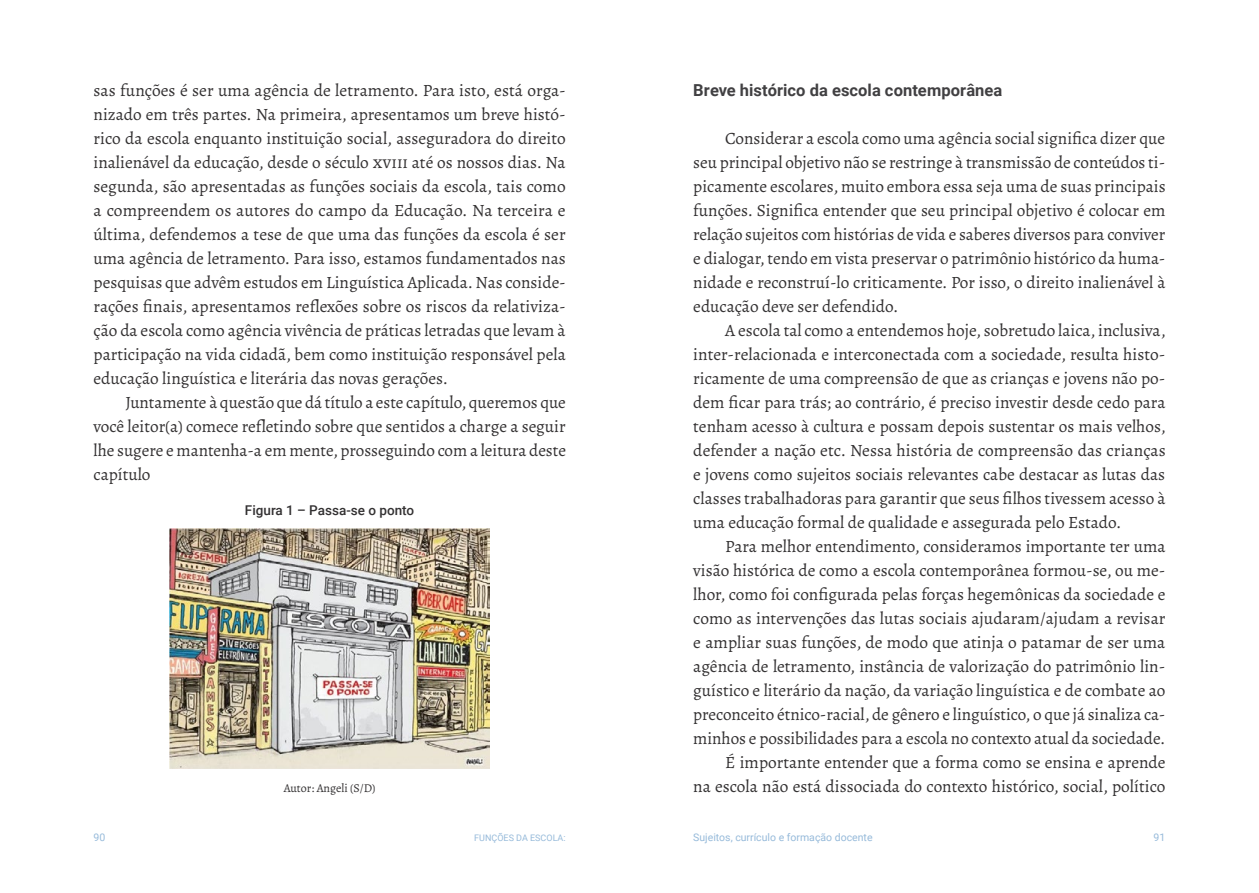
<style>
.page{position:relative;width:1259px;height:893px;background:#fff}
.page>*{position:absolute;margin:0;border:0;box-sizing:border-box;transform-origin:0 0}
.t1{font:17.25px/24px "Alegreya";color:#333132;text-align:justify}
.t2{font:700 16.5px "Roboto";letter-spacing:.005em;color:#414042}
.t3{font:500 13.5px "Roboto";color:#333132}
.t4{font:12px "Alegreya";color:#333132}
.t5{font:10.5px "Roboto";color:#96bada}
.t6{font:9px "Roboto";color:#96bada}
</style>
<div class="page">
<img style="left:169px;top:528px;width:321px;height:241px">
<p class="t1" style="left:94px;top:79px;width:474px">sas funções é ser uma agência de letramento. Para isto, está orga&shy;nizado em três partes. Na primeira, apresentamos um breve histó&shy;rico da escola enquanto instituição social, asseguradora do direito inalienável da educação, desde o século XVIII até os nossos dias. Na segunda, são apresentadas as funções sociais da escola, tais como a compreendem os autores do campo da Educação. Na terceira e última, defendemos a tese de que uma das funções da escola é ser uma agência de letramento. Para isso, estamos fundamentados nas pesquisas que advêm estudos em Linguística Aplicada. Nas conside&shy;rações finais, apresentamos reflexões sobre os riscos da relativiza&shy;ção da escola como agência vivência de práticas letradas que levam à participação na vida cidadã, bem como instituição responsável pela educação linguística e literária das novas gerações.</p>
<p class="t1" style="left:94px;top:391px;width:474px;text-indent:32px">Juntamente à questão que dá título a este capítulo, queremos que você leitor(a) comece refletindo sobre que sentidos a charge a seguir lhe sugere e mantenha-a em mente, prosseguindo com a leitura deste capítulo</p>
<p class="t3" style="left:245px;top:501px;width:171px">Figura 1 – Passa-se o ponto</p>
<p class="t4" style="left:284px;top:781px;width:93px">Autor: Angeli (S/D)</p>
<p class="t2" style="left:693px;top:79px;width:311px">Breve histórico da escola contemporânea</p>
<p class="t1" style="left:693px;top:127px;width:474px;text-indent:32px">Considerar a escola como uma agência social significa dizer que seu principal objetivo não se restringe à transmissão de conteúdos ti&shy;picamente escolares, muito embora essa seja uma de suas principais funções. Significa entender que seu principal objetivo é colocar em relação sujeitos com histórias de vida e saberes diversos para conviver e dialogar, tendo em vista preservar o patrimônio histórico da huma&shy;nidade e reconstruí-lo criticamente. Por isso, o direito inalienável à educação deve ser defendido.</p>
<p class="t1" style="left:693px;top:319px;width:474px;text-indent:32px">A escola tal como a entendemos hoje, sobretudo laica, inclusiva, inter-relacionada e interconectada com a sociedade, resulta histo&shy;ricamente de uma compreensão de que as crianças e jovens não po&shy;dem ficar para trás; ao contrário, é preciso investir desde cedo para tenham acesso à cultura e possam depois sustentar os mais velhos, defender a nação etc. Nessa história de compreensão das crianças e jovens como sujeitos sociais relevantes cabe destacar as lutas das classes trabalhadoras para garantir que seus filhos tivessem acesso à uma educação formal de qualidade e assegurada pelo Estado.</p>
<p class="t1" style="left:693px;top:535px;width:474px;text-align:right">Para melhor entendimento, consideramos importante ter uma visão histórica de como a escola contemporânea formou-se, ou me&shy;lhor, como foi configurada pelas forças hegemônicas da sociedade e como as intervenções das lutas sociais ajudaram/ajudam a revisar e ampliar suas funções, de modo que atinja o patamar de ser uma agência de letramento, instância de valorização do patrimônio lin&shy;guístico e literário da nação, da variação linguística e de combate ao preconceito étnico-racial, de gênero e linguístico, o que já sinaliza ca&shy;minhos e possibilidades para a escola no contexto atual da sociedade.<br>É importante entender que a forma como se ensina e aprende<br>na escola não está dissociada do contexto histórico, social, político</p>
<p class="t5" style="left:94px;top:830px;width:13px">90</p>
<p class="t6" style="left:474px;top:832px;width:93px">FUNÇÕES DA ESCOLA:</p>
<p class="t5" style="left:693px;top:830px;width:181px">Sujeitos, currículo e formação docente</p>
<p class="t5" style="left:1153px;top:830px;width:13px">91</p>
</div>
